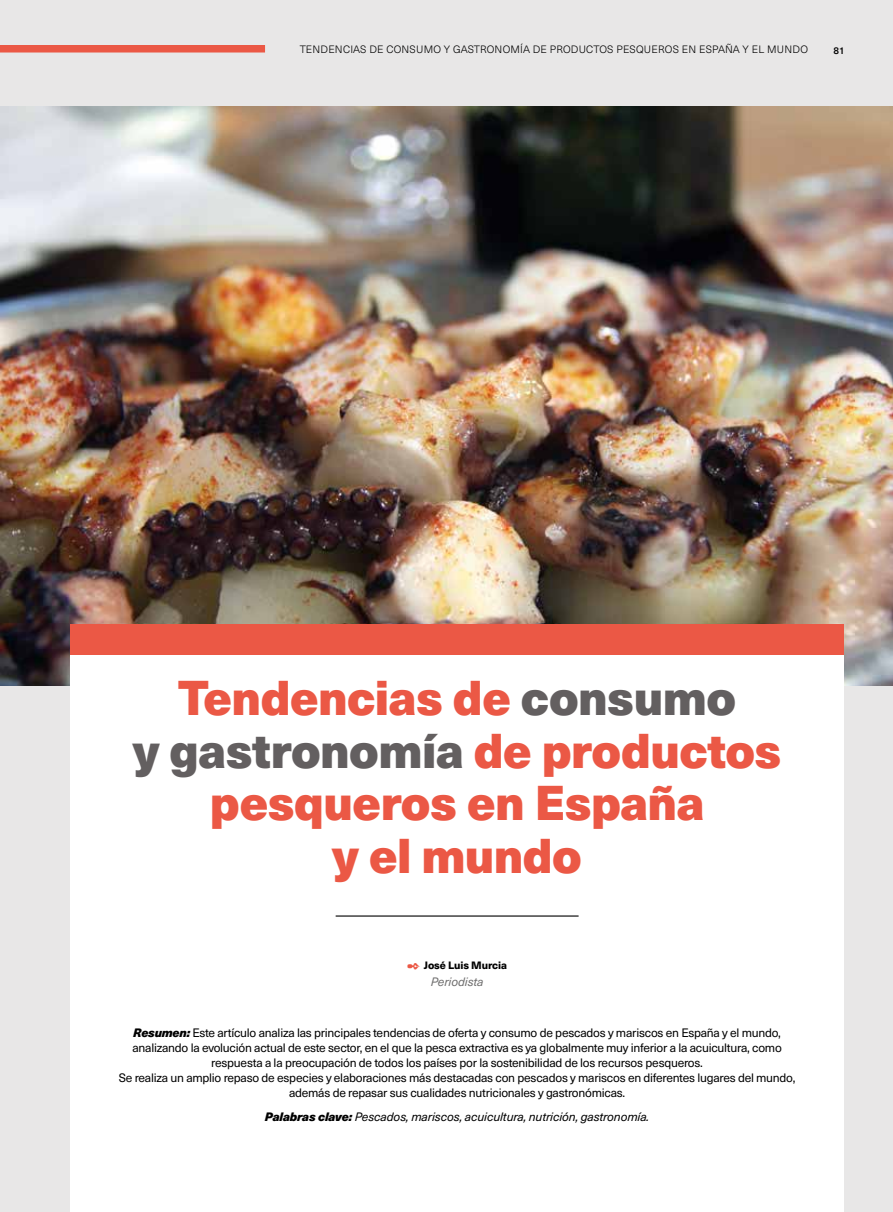
<style>
.page{position:relative;width:893px;height:1212px;background:#e8e7e7}
.page>*{position:absolute;margin:0;border:0;box-sizing:border-box;transform-origin:0 0}
.t1{font:900 48px/52.5px "Neue Haas Unica";letter-spacing:-.01em;color:#eb5845;text-align:center}
.t2{font:12px/15px "Neue Haas Unica";letter-spacing:-.02em;color:#000;text-align:center}
.t3{font:italic 12px "Neue Haas Unica";letter-spacing:-.01em;color:#000}
.t4{font:italic 12px "Neue Haas Unica";letter-spacing:-.01em;color:#706f6f}
.t5{font:300 10.5px "Neue Haas Unica";letter-spacing:.02em;color:#000}
.t6{font:800 10.5px "Neue Haas Unica";letter-spacing:-.01em;color:#000}
.t7{font:500 9.75px "Neue Haas Unica";color:#000}
.s1{color:#635f60}
.s2{color:#eb5845}
.s3{font-weight:700;font-style:italic}
.s4{font-weight:700}
</style>
<div class="page">
<img style="left:0;top:106px;width:893px;height:579px">
<div style="left:70px;top:624px;width:774px;height:588px;background:#fff"></div>
<div style="left:70px;top:624px;width:774px;height:31px;background:#eb5845"></div>
<div style="left:0;top:45px;width:265px;height:8px;background:#eb5845"></div>
<hr style="left:336px;top:915px;width:243px;height:1px;background:#000">
<p class="t5" style="left:300px;top:41px;width:510px">TENDENCIAS DE CONSUMO Y GASTRONOMÍA DE PRODUCTOS PESQUEROS EN ESPAÑA Y EL MUNDO</p>
<p class="t7" style="left:833px;top:43px;width:13px">81</p>
<h1 class="t1" style="left:133px;top:669px;width:650px">Tendencias de <span class="s1">consumo<br>y gastronomía</span> de productos pesqueros en España<br>y el mundo</h1>
<p class="t6" style="left:407px;top:957px;width:101px"><span class="s2">✒</span> José Luis Murcia</p>
<p class="t4" style="left:431px;top:972px;width:54px">Periodista</p>
<p class="t2" style="left:119px;top:1025px;width:678px"><span class="s3">Resumen:</span> Este artículo analiza las principales tendencias de oferta y consumo de pescados y mariscos en España y el mundo, analizando la evolución actual de este sector, en el que la pesca extractiva es ya globalmente muy inferior a la acuicultura, como respuesta a la preocupación de todos los países por la sostenibilidad de los recursos pesqueros.<br>Se realiza un amplio repaso de especies y elaboraciones más destacadas con pescados y mariscos en diferentes lugares del mundo, además de repasar sus cualidades nutricionales y gastronómicas.</p>
<p class="t3" style="left:265px;top:1107px;width:386px"><span class="s4">Palabras clave:</span> Pescados, mariscos, acuicultura, nutrición, gastronomía.</p>
</div>
